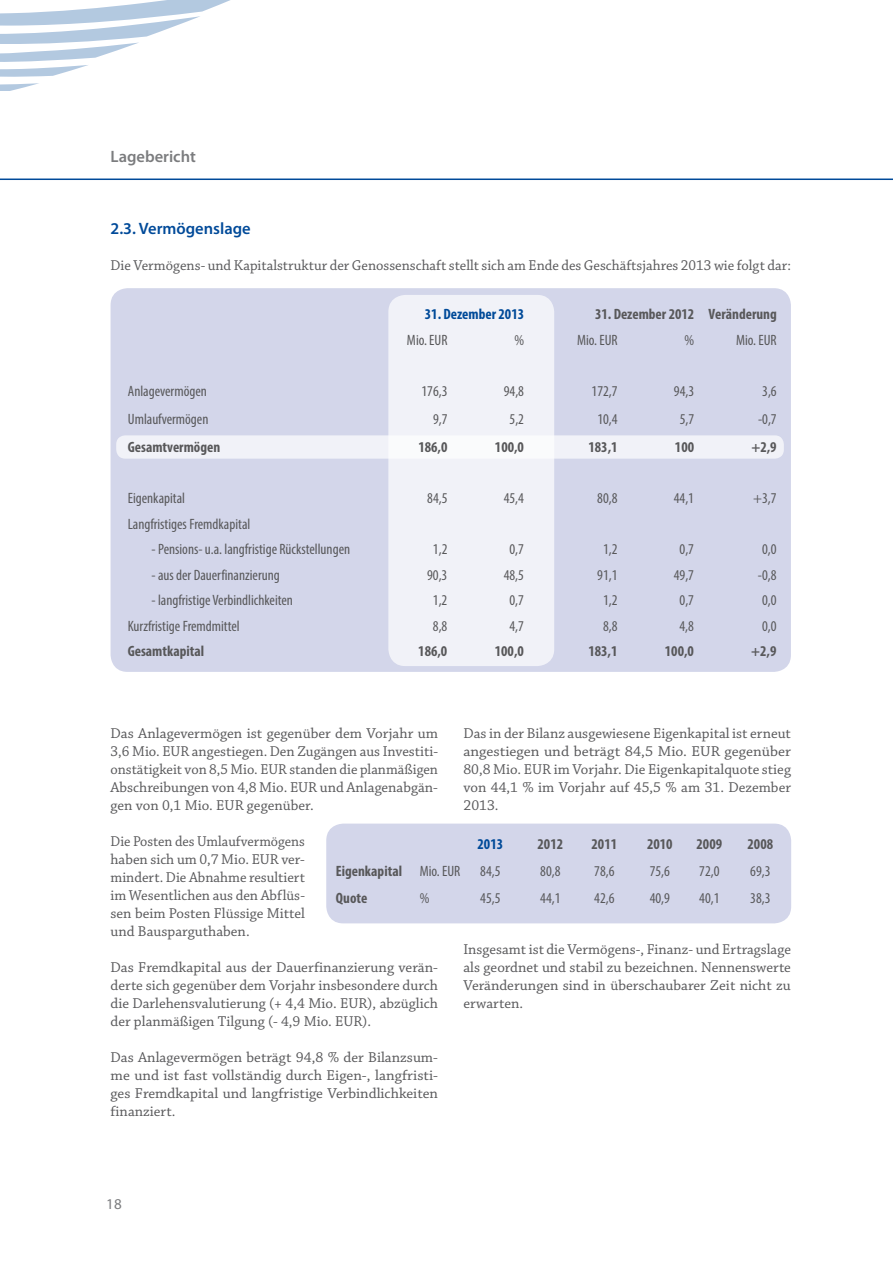
<style>
.page{position:relative;width:893px;height:1263px;background:#fff}
.page>*{position:absolute;margin:0;border:0;box-sizing:border-box;transform-origin:0 0}
.t1{font:600 16.5px "Myriad Pro";color:#004a99}
.t2{font:600 16.5px "Myriad Pro";color:#7b7c7e}
.t3{font:15px/18px "Chaparral Pro";color:#58585a;text-align:justify}
.t4{font:condensed 15px "Myriad Pro";color:#58585a}
.t5{font:15px/18px "Chaparral Pro";color:#58585a;text-align:justify;scale:.95 1}
.t6{font:700 condensed 15px "Myriad Pro";color:#58585a}
.t7{font:700 condensed 15px "Myriad Pro";color:#004a99}
.t8{font:15px "Myriad Pro";color:#7b7c7e}
.s1{font-weight:400}
</style>
<div class="page">
<hr style="left:0;top:179px;width:893px;height:1px;background:#004a99">
<svg style="left:0;top:0;width:230px;height:91px"></svg>
<div style="left:111px;top:288px;width:680px;height:384px;background:#d3d6ea;border-radius:17px"></div>
<div style="left:388px;top:295px;width:166px;height:371px;background:#f1f2f8;border-radius:17px"></div>
<div style="left:116px;top:435px;width:668px;height:24px;background:#f1f2f8;border-radius:9px"></div>
<div style="left:326px;top:824px;width:465px;height:99px;background:#d3d6ea;border-radius:17px"></div>
<p class="t2" style="left:111px;top:146px;width:87px">Lagebericht</p>
<p class="t1" style="left:111px;top:218px;width:142px">2.3. Vermögenslage</p>
<p class="t3" style="left:111px;top:257px;width:682px">Die Vermögens- und Kapitalstruktur der Genossenschaft stellt sich am Ende des Geschäftsjahres 2013 wie folgt dar:</p>
<p class="t7" style="left:425px;top:305px;width:101px">31. Dezember 2013</p>
<p class="t6" style="left:595px;top:305px;width:183px">31. Dezember 2012 Veränderung</p>
<p class="t4" style="left:407px;top:331px;width:42px">Mio. EUR</p>
<p class="t4" style="left:514px;top:331px;width:11px">%</p>
<p class="t4" style="left:577px;top:331px;width:42px">Mio. EUR</p>
<p class="t4" style="left:684px;top:331px;width:11px">%</p>
<p class="t4" style="left:736px;top:331px;width:42px">Mio. EUR</p>
<p class="t4" style="left:128px;top:382px;width:81px">Anlagevermögen</p>
<p class="t4" style="left:422px;top:382px;width:28px">176,3</p>
<p class="t4" style="left:504px;top:382px;width:22px">94,8</p>
<p class="t4" style="left:592px;top:382px;width:28px">172,7</p>
<p class="t4" style="left:674px;top:382px;width:22px">94,3</p>
<p class="t4" style="left:762px;top:382px;width:16px">3,6</p>
<p class="t4" style="left:128px;top:410px;width:82px">Umlaufvermögen</p>
<p class="t4" style="left:433px;top:410px;width:16px">9,7</p>
<p class="t4" style="left:510px;top:410px;width:16px">5,2</p>
<p class="t4" style="left:597px;top:410px;width:22px">10,4</p>
<p class="t4" style="left:680px;top:410px;width:16px">5,7</p>
<p class="t4" style="left:758px;top:410px;width:20px">-0,7</p>
<p class="t6" style="left:128px;top:438px;width:94px">Gesamtvermögen</p>
<p class="t6" style="left:418px;top:438px;width:31px">186,0</p>
<p class="t6" style="left:495px;top:438px;width:31px">100,0</p>
<p class="t6" style="left:588px;top:438px;width:31px">183,1</p>
<p class="t6" style="left:675px;top:438px;width:21px">100</p>
<p class="t6" style="left:751px;top:438px;width:27px">+2,9</p>
<p class="t4" style="left:128px;top:489px;width:59px">Eigenkapital</p>
<p class="t4" style="left:427px;top:489px;width:22px">84,5</p>
<p class="t4" style="left:504px;top:489px;width:22px">45,4</p>
<p class="t4" style="left:597px;top:489px;width:22px">80,8</p>
<p class="t4" style="left:674px;top:489px;width:22px">44,1</p>
<p class="t4" style="left:753px;top:489px;width:25px">+3,7</p>
<p class="t4" style="left:128px;top:514px;width:124px">Langfristiges Fremdkapital</p>
<p class="t4" style="left:152px;top:540px;width:200px">- Pensions- u.a. langfristige Rückstellungen</p>
<p class="t4" style="left:433px;top:540px;width:16px">1,2</p>
<p class="t4" style="left:509px;top:540px;width:16px">0,7</p>
<p class="t4" style="left:603px;top:540px;width:16px">1,2</p>
<p class="t4" style="left:680px;top:540px;width:16px">0,7</p>
<p class="t4" style="left:762px;top:540px;width:16px">0,0</p>
<p class="t4" style="left:151px;top:566px;width:130px">- aus der Dauerfinanzierung</p>
<p class="t4" style="left:427px;top:566px;width:22px">90,3</p>
<p class="t4" style="left:504px;top:566px;width:22px">48,5</p>
<p class="t4" style="left:597px;top:566px;width:22px">91,1</p>
<p class="t4" style="left:674px;top:566px;width:22px">49,7</p>
<p class="t4" style="left:758px;top:566px;width:20px">-0,8</p>
<p class="t4" style="left:151px;top:591px;width:143px">- langfristige Verbindlichkeiten</p>
<p class="t4" style="left:433px;top:591px;width:16px">1,2</p>
<p class="t4" style="left:509px;top:591px;width:16px">0,7</p>
<p class="t4" style="left:603px;top:591px;width:16px">1,2</p>
<p class="t4" style="left:680px;top:591px;width:16px">0,7</p>
<p class="t4" style="left:762px;top:591px;width:16px">0,0</p>
<p class="t4" style="left:128px;top:617px;width:114px">Kurzfristige Fremdmittel</p>
<p class="t4" style="left:433px;top:617px;width:16px">8,8</p>
<p class="t4" style="left:509px;top:617px;width:16px">4,7</p>
<p class="t4" style="left:603px;top:617px;width:16px">8,8</p>
<p class="t4" style="left:679px;top:617px;width:16px">4,8</p>
<p class="t4" style="left:762px;top:617px;width:16px">0,0</p>
<p class="t6" style="left:128px;top:642px;width:78px">Gesamtkapital</p>
<p class="t6" style="left:418px;top:642px;width:31px">186,0</p>
<p class="t6" style="left:495px;top:642px;width:31px">100,0</p>
<p class="t6" style="left:588px;top:642px;width:31px">183,1</p>
<p class="t6" style="left:665px;top:642px;width:31px">100,0</p>
<p class="t6" style="left:751px;top:642px;width:27px">+2,9</p>
<p class="t3" style="left:111px;top:725px;width:329px">Das Anlagevermögen ist gegenüber dem Vorjahr um 3,6 Mio. EUR angestiegen. Den Zugängen aus Investiti&shy;onstätigkeit von 8,5 Mio. EUR standen die planmäßigen Abschreibungen von 4,8 Mio. EUR und Anlagenabgän&shy;gen von 0,1 Mio. EUR gegenüber.</p>
<p class="t5" style="left:111px;top:833px;width:206px">Die Posten des Umlaufvermögens haben sich um 0,7 Mio. EUR ver&shy;mindert. Die Abnahme resultiert im Wesentlichen aus den Abflüs&shy;sen beim Posten Flüssige Mittel und Bausparguthaben.</p>
<p class="t3" style="left:111px;top:959px;width:329px">Das Fremdkapital aus der Dauerfinanzierung verän&shy;derte sich gegenüber dem Vorjahr insbesondere durch die Darlehensvalutierung (+ 4,4 Mio. EUR), abzüglich der planmäßigen Tilgung (- 4,9 Mio. EUR).</p>
<p class="t3" style="left:111px;top:1049px;width:329px">Das Anlagevermögen beträgt 94,8 % der Bilanzsum&shy;me und ist fast vollständig durch Eigen-, langfristi&shy;ges Fremdkapital und langfristige Verbindlichkeiten finanziert.</p>
<p class="t3" style="left:463px;top:725px;width:329px">Das in der Bilanz ausgewiesene Eigenkapital ist erneut angestiegen und beträgt 84,5 Mio. EUR gegenüber 80,8 Mio. EUR im Vorjahr. Die Eigenkapitalquote stieg von 44,1 % im Vorjahr auf 45,5 % am 31. Dezember 2013.</p>
<p class="t7" style="left:478px;top:834px;width:27px">2013</p>
<p class="t6" style="left:538px;top:834px;width:27px">2012</p>
<p class="t6" style="left:592px;top:834px;width:27px">2011</p>
<p class="t6" style="left:647px;top:834px;width:27px">2010</p>
<p class="t6" style="left:697px;top:834px;width:27px">2009</p>
<p class="t6" style="left:748px;top:834px;width:27px">2008</p>
<p class="t6" style="left:336px;top:861px;width:126px">Eigenkapital <span class="s1">Mio. EUR</span></p>
<p class="t4" style="left:480px;top:861px;width:22px">84,5</p>
<p class="t4" style="left:540px;top:861px;width:22px">80,8</p>
<p class="t4" style="left:594px;top:861px;width:22px">78,6</p>
<p class="t4" style="left:650px;top:861px;width:22px">75,6</p>
<p class="t4" style="left:699px;top:861px;width:22px">72,0</p>
<p class="t4" style="left:750px;top:861px;width:22px">69,3</p>
<p class="t6" style="left:336px;top:888px;width:33px">Quote</p>
<p class="t4" style="left:420px;top:888px;width:11px">%</p>
<p class="t4" style="left:480px;top:888px;width:22px">45,5</p>
<p class="t4" style="left:540px;top:888px;width:22px">44,1</p>
<p class="t4" style="left:594px;top:888px;width:22px">42,6</p>
<p class="t4" style="left:650px;top:888px;width:22px">40,9</p>
<p class="t4" style="left:699px;top:888px;width:22px">40,1</p>
<p class="t4" style="left:750px;top:888px;width:22px">38,3</p>
<p class="t3" style="left:463px;top:941px;width:329px">Insgesamt ist die Vermögens-, Finanz- und Ertragslage als geordnet und stabil zu bezeichnen. Nennenswerte Veränderungen sind in überschaubarer Zeit nicht zu erwarten.</p>
<p class="t8" style="left:106px;top:1194px;width:17px">18</p>
</div>
